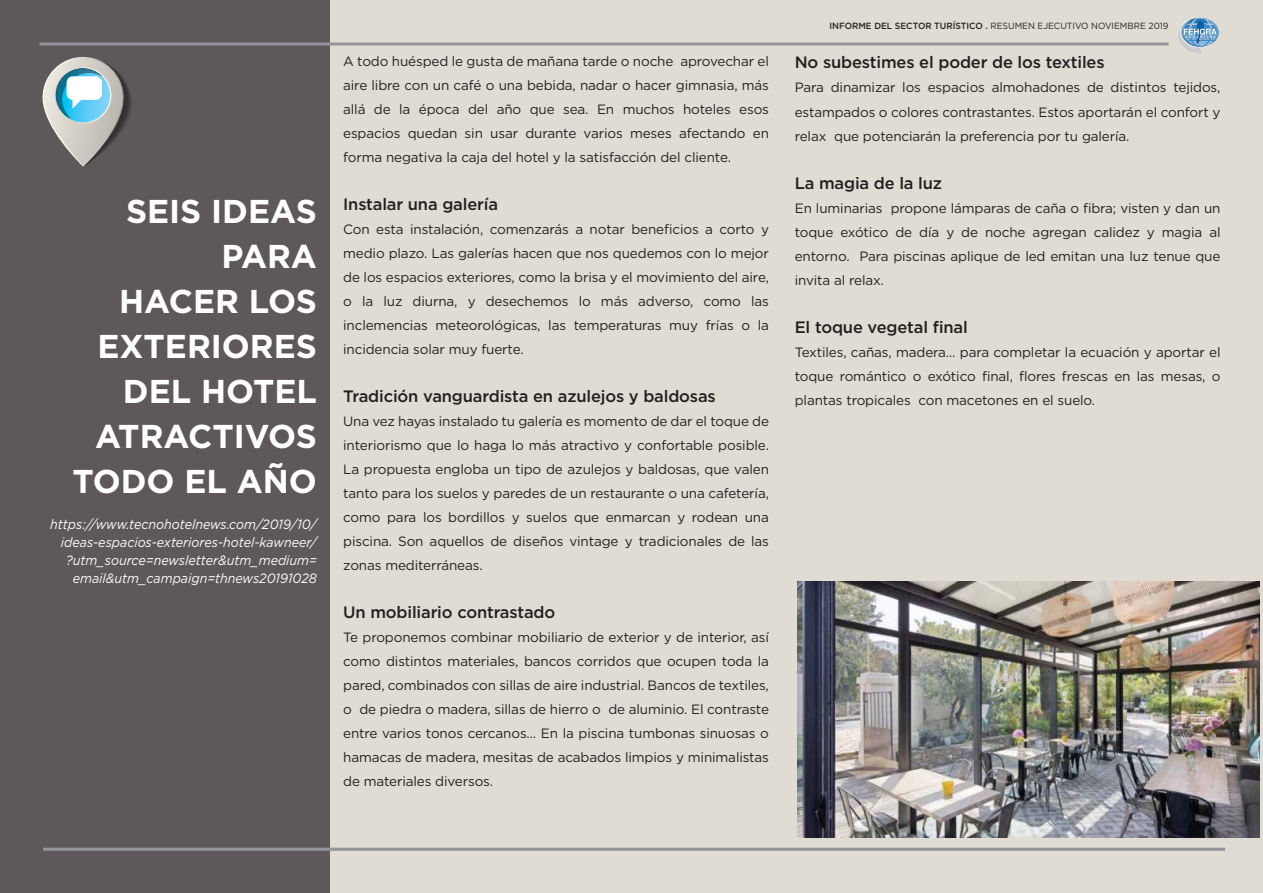
<style>
.page{position:relative;width:1263px;height:893px;background:#e0dcd3}
.page>*{position:absolute;margin:0;border:0;box-sizing:border-box;transform-origin:0 0}
.t1{font:700 33px/45px "Gotham";color:#fff;text-align:right}
.t2{font:500 16.5px "Gotham";letter-spacing:-.01em;color:#231f20}
.t3{font:13.5px/24px "Gotham";letter-spacing:-.01em;color:#231f20;text-align:justify}
.t4{font:italic 13.5px/18px "Gotham";color:#fff;text-align:right;scale:.93 1}
.t5{font:9px "Gotham";color:#231f20;scale:.96 1}
.s1{font-weight:500}
</style>
<div class="page">
<div style="left:0;top:0;width:330px;height:893px;background:#5f585b"></div>
<svg style="left:1177px;top:17px;width:42px;height:37px"></svg>
<hr style="left:39px;top:42px;width:1129px;height:3px;background:#939598">
<hr style="left:43px;top:848px;width:1182px;height:3px;background:#939598">
<svg style="left:43px;top:57px;width:88px;height:110px"></svg>
<div style="left:67px;top:76px;width:35px;height:24px;background:#fff;border-radius:6px"></div>
<img style="left:797px;top:582px;width:462px;height:256px">
<h1 class="t1" style="left:72px;top:188px;width:246px">SEIS IDEAS<br>PARA<br>HACER LOS<br>EXTERIORES<br>DEL HOTEL<br>ATRACTIVOS<br>TODO EL AÑO</h1>
<p class="t4" style="left:50px;top:515px;width:288px">https://www.tecnohotelnews.com/2019/10/ ideas-espacios-exteriores-hotel-kawneer/ ?utm_source=newsletter&amp;utm_medium= email&amp;utm_campaign=thnews20191028</p>
<p class="t3" style="left:343px;top:49px;width:427px">A todo huésped le gusta de mañana tarde o noche aprovechar el aire libre con un café o una bebida, nadar o hacer gimnasia, más allá de la época del año que sea. En muchos hoteles esos espacios quedan sin usar durante varios meses afectando en forma negativa la caja del hotel y la satisfacción del cliente.</p>
<p class="t2" style="left:343px;top:194px;width:156px">Instalar una galería</p>
<p class="t3" style="left:343px;top:217px;width:427px">Con esta instalación, comenzarás a notar beneficios a corto y medio plazo. Las galerías hacen que nos quedemos con lo mejor de los espacios exteriores, como la brisa y el movimiento del aire, o la luz diurna, y desechemos lo más adverso, como las inclemencias meteorológicas, las temperaturas muy frías o la incidencia solar muy fuerte.</p>
<p class="t2" style="left:343px;top:386px;width:374px">Tradición vanguardista en azulejos y baldosas</p>
<p class="t3" style="left:343px;top:409px;width:427px">Una vez hayas instalado tu galería es momento de dar el toque de interiorismo que lo haga lo más atractivo y confortable posible.<br>La propuesta engloba un tipo de azulejos y baldosas, que valen tanto para los suelos y paredes de un restaurante o una cafetería, como para los bordillos y suelos que enmarcan y rodean una piscina. Son aquellos de diseños vintage y tradicionales de las zonas mediterráneas.</p>
<p class="t2" style="left:343px;top:602px;width:214px">Un mobiliario contrastado</p>
<p class="t3" style="left:343px;top:625px;width:427px">Te proponemos combinar mobiliario de exterior y de interior, así como distintos materiales, bancos corridos que ocupen toda la pared, combinados con sillas de aire industrial. Bancos de textiles, o de piedra o madera, sillas de hierro o de aluminio. El contraste entre varios tonos cercanos… En la piscina tumbonas sinuosas o hamacas de madera, mesitas de acabados limpios y minimalistas de materiales diversos.</p>
<p class="t5" style="left:829px;top:20px;width:355px"><span class="s1">INFORME DEL SECTOR TURÍSTICO .</span> RESUMEN EJECUTIVO NOVIEMBRE 2019</p>
<p class="t2" style="left:795px;top:52px;width:311px">No subestimes el poder de los textiles</p>
<p class="t3" style="left:795px;top:75px;width:427px">Para dinamizar los espacios almohadones de distintos tejidos, estampados o colores contrastantes. Estos aportarán el confort y relax que potenciarán la preferencia por tu galería.</p>
<p class="t2" style="left:795px;top:172px;width:149px">La magia de la luz</p>
<p class="t3" style="left:795px;top:195px;width:427px">En luminarias propone lámparas de caña o fibra; visten y dan un toque exótico de día y de noche agregan calidez y magia al entorno. Para piscinas aplique de led emitan una luz tenue que invita al relax.</p>
<p class="t2" style="left:795px;top:316px;width:175px">El toque vegetal final</p>
<p class="t3" style="left:795px;top:339px;width:427px">Textiles, cañas, madera… para completar la ecuación y aportar el toque romántico o exótico final, flores frescas en las mesas, o plantas tropicales con macetones en el suelo.</p>
</div>
